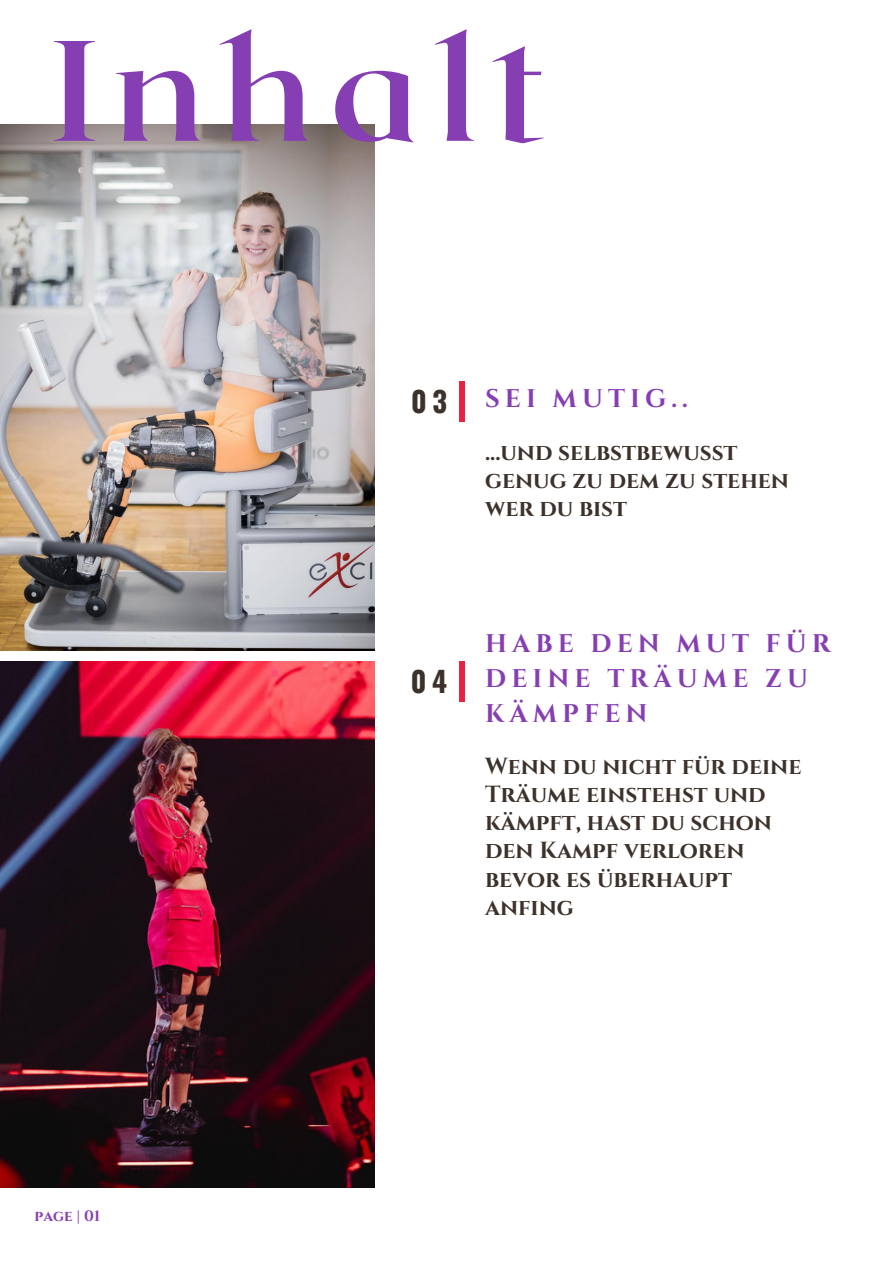
<style>
.page{position:relative;width:893px;height:1264px;background:#fff}
.page>*{position:absolute;margin:0;border:0;box-sizing:border-box;transform-origin:0 0}
.t1{font:700 142.5px "Roxborough CF";letter-spacing:.12em;color:#863fb2}
.t2{font:700 28.5px "Oswald";color:#3d322b}
.t3{font:700 25.5px/34.8px "Cinzel";letter-spacing:.2em;color:#863fb2}
.t4{font:700 23.25px/28.2px "Cinzel";color:#3d322b}
.t5{font:700 15.15px "Cinzel";color:#863fb2}
</style>
<div class="page">
<div style="left:459px;top:381px;width:6px;height:40px;background:#e42440"></div>
<div style="left:459px;top:660px;width:6px;height:41px;background:#e42440"></div>
<img style="left:0;top:125px;width:375px;height:525px">
<img style="left:0;top:661px;width:375px;height:526px">
<p class="t1" style="left:52px;top:-2px;width:497px">Inhalt</p>
<h3 class="t5" style="left:35px;top:1206px;width:67px">page | 01</h3>
<h1 class="t2" style="left:411px;top:379px;width:38px">03</h1>
<h2 class="t3" style="left:485px;top:382px;width:204px">SEI MUTIG..</h2>
<h3 class="t4" style="left:485px;top:439px;width:305px">...und selbstbewusst genug zu dem zu stehen wer du bist</h3>
<p class="t2" style="left:410px;top:658px;width:38px">04</p>
<h2 class="t3" style="left:485px;top:627px;width:347px">HABE DEN MUT FÜR<br>DEINE TRÄUME ZU<br>KÄMPFEN</h2>
<p class="t4" style="left:485px;top:753px;width:318px">Wenn du nicht für deine<br>Träume einstehst und kämpft, hast du schon den Kampf verloren bevor es überhaupt anfing</p>
</div>
